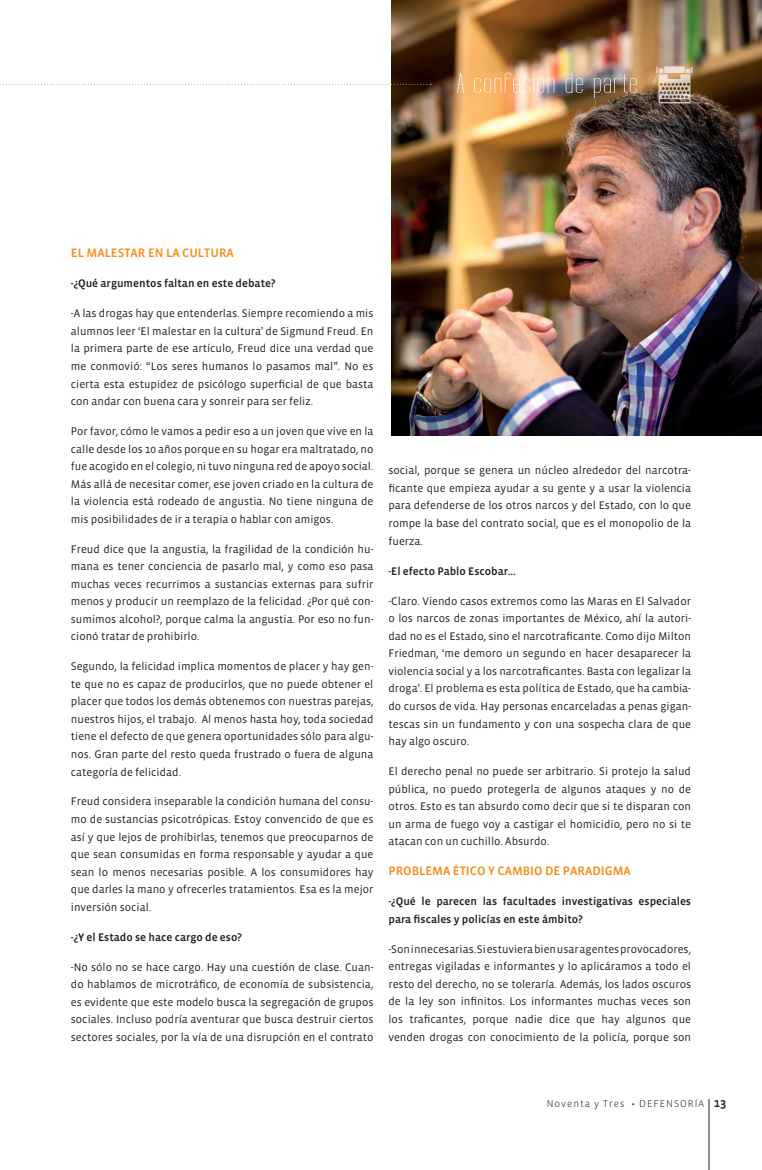
<style>
.page{position:relative;width:762px;height:1170px;background:#fff}
.page>*{position:absolute;margin:0;border:0;box-sizing:border-box;transform-origin:0 0}
.t1{font:12.5px "Vista Sans Med";color:#f68e1e}
.t2{font:11.25px/17.5px "Vista Sans";color:#231f20;text-align:justify}
.t3{font:11.25px/17.5px "Vista Sans Med";color:#231f20}
.t4{font:300 10px "Vista Sans";letter-spacing:.1em;color:#231f20}
.s1{font-family:"Vista Sans Med";font-weight:400;font-size:12.5px}
</style>
<div class="page">
<hr style="left:709px;top:1098px;width:1px;height:71px;background:#231f20">
<img style="left:392px;top:0;width:370px;height:435px">
<img style="left:457px;top:73px;width:179px;height:25px">
<svg style="left:654px;top:66px;width:38px;height:37px"></svg>
<svg style="left:0;top:84px;width:431px;height:1px"></svg>
<p class="t1" style="left:71px;top:247px;width:62px">EL MALESTAR</p>
<p class="t1" style="left:148px;top:247px;width:43px">ENLA CULTURA</p>
<p class="t3" style="left:71px;top:275px;width:206px">-¿Qué argumentos faltan en este debate?</p>
<p class="t2" style="left:71px;top:305px;width:304px">-A las drogas hay que entenderlas. Siempre recomiendo a mis alumnos leer ‘El malestar en la cultura’ de Sigmund Freud. En la primera parte de ese artículo, Freud dice una verdad que me conmovió: “Los seres humanos lo pasamos mal”. No es cierta esta estupidez de psicólogo superficial de que basta con andar con buena cara y sonreir para ser feliz.</p>
<p class="t2" style="left:71px;top:422px;width:304px">Por favor, cómo le vamos a pedir eso a un joven que vive en la calle desde los 10 años porque en su hogar era maltratado, no fue acogido en el colegio, ni tuvo ninguna red de apoyo social.<br>Más allá de necesitar comer, ese joven criado en la cultura de la violencia está rodeado de angustia. No tiene ninguna de mis posibilidades de ir a terapia o hablar con amigos.</p>
<p class="t2" style="left:71px;top:540px;width:304px">Freud dice que la angustia, la fragilidad de la condición hu&shy;mana es tener conciencia de pasarlo mal, y como eso pasa muchas veces recurrimos a sustancias externas para sufrir menos y producir un reemplazo de la felicidad. ¿Por qué con&shy;sumimos alcohol?, porque calma la angustia. Por eso no fun&shy;cionó tratar de prohibirlo.</p>
<p class="t2" style="left:71px;top:658px;width:304px">Segundo, la felicidad implica momentos de placer y hay gen&shy;te que no es capaz de producirlos, que no puede obtener el placer que todos los demás obtenemos con nuestras parejas, nuestros hijos, el trabajo. Al menos hasta hoy, toda sociedad tiene el defecto de que genera oportunidades sólo para algu&shy;nos. Gran parte del resto queda frustrado o fuera de alguna categoría de felicidad.</p>
<p class="t2" style="left:71px;top:793px;width:304px">Freud considera inseparable la condición humana del consu&shy;mo de sustancias psicotrópicas. Estoy convencido de que es así y que lejos de prohibirlas, tenemos que preocuparnos de que sean consumidas en forma responsable y ayudar a que sean lo menos necesarias posible. A los consumidores hay que darles la mano y ofrecerles tratamientos. Esa es la mejor inversión social.</p>
<p class="t3" style="left:71px;top:928px;width:172px">-¿Y el Estado se hace cargo de eso?</p>
<p class="t2" style="left:71px;top:958px;width:304px">-No sólo no se hace cargo. Hay una cuestión de clase. Cuan&shy;do hablamos de microtráfico, de economía de subsistencia, es evidente que este modelo busca la segregación de grupos sociales. Incluso podría aventurar que busca destruir ciertos sectores sociales, por la vía de una disrupción en el contrato</p>
<p class="t2" style="left:388px;top:462px;width:304px">social, porque se genera un núcleo alrededor del narcotra&shy;ficante que empieza ayudar a su gente y a usar la violencia para defenderse de los otros narcos y del Estado, con lo que rompe la base del contrato social, que es el monopolio de la fuerza.</p>
<p class="t3" style="left:388px;top:562px;width:129px">-El efecto Pablo Escobar…</p>
<p class="t2" style="left:388px;top:592px;width:304px">-Claro. Viendo casos extremos como las Maras en El Salvador o los narcos de zonas importantes de México, ahí la autori&shy;dad no es el Estado, sino el narcotraficante. Como dijo Milton Friedman, ‘me demoro un segundo en hacer desaparecer la violencia social y a los narcotraficantes. Basta con legalizar la droga’. El problema es esta política de Estado, que ha cambia&shy;do cursos de vida. Hay personas encarceladas a penas gigan&shy;tescas sin un fundamento y con una sospecha clara de que hay algo oscuro.</p>
<p class="t2" style="left:388px;top:762px;width:304px">El derecho penal no puede ser arbitrario. Si protejo la salud pública, no puedo protegerla de algunos ataques y no de otros. Esto es tan absurdo como decir que si te disparan con un arma de fuego voy a castigar el homicidio, pero no si te atacan con un cuchillo. Absurdo.</p>
<p class="t1" style="left:388px;top:864px;width:16px">PROBL</p>
<p class="t1" style="left:425px;top:864px;width:42px">EMA ÉTICO</p>
<p class="t1" style="left:488px;top:864px;width:42px">YCAMBIO</p>
<p class="t1" style="left:545px;top:864px;width:33px">DE PARADI</p>
<p class="t1" style="left:605px;top:864px;width:27px">GMA</p>
<p class="t3" style="left:388px;top:892px;width:304px">-¿Qué le parecen las facultades investigativas especiales para fiscales y policías en este ámbito?</p>
<p class="t2" style="left:388px;top:940px;width:304px">-Son innecesarias. Si estuviera bien usar agentes provocadores, entregas vigiladas e informantes y lo aplicáramos a todo el resto del derecho, no se toleraría. Además, los lados oscuros de la ley son infinitos. Los informantes muchas veces son los traficantes, porque nadie dice que hay algunos que venden drogas con conocimiento de la policía, porque son</p>
<p class="t4" style="left:547px;top:1097px;width:181px">Noventa y Tres • DEFENSORÍA <span class="s1">13</span></p>
</div>
